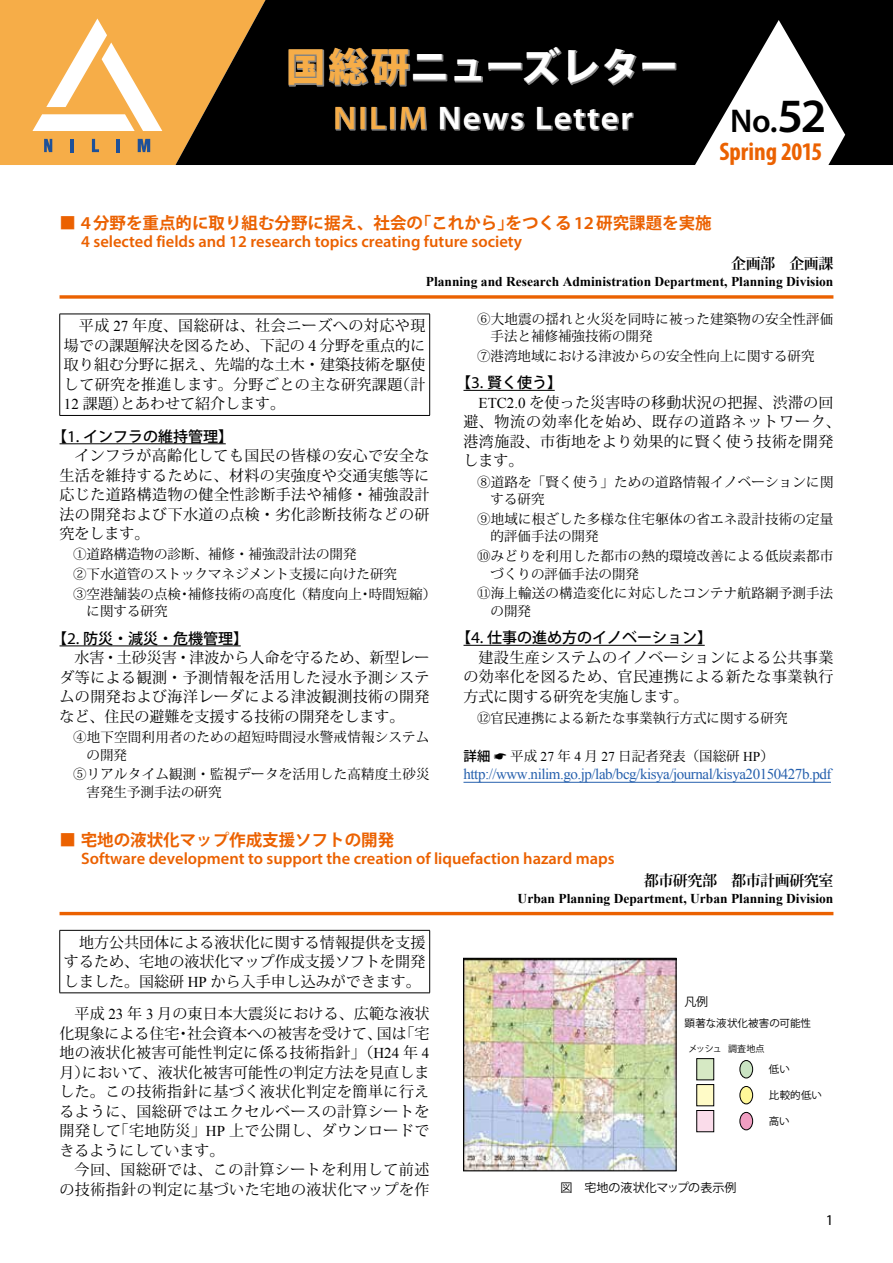
<style>
.page{position:relative;width:893px;height:1263px;background:#fff}
.page>*{position:absolute;margin:0;border:0;box-sizing:border-box;transform-origin:0 0}
.t1{font:39px "Koz Go Pro Heavy 90 msp RKSJ H";letter-spacing:.005em;color:#fff}
.t2{font:600 33px "Myriad Pro";color:#000}
.t3{font:600 32.85px "Myriad Pro";letter-spacing:.05em;color:#fff;scale:1.05 1}
.t4{font:700 condensed 25.5px "Myriad Pro";letter-spacing:-.005em;color:#eb6100}
.t5{font:600 16.5px "Myriad Pro";color:#eb6100}
.t6{font:700 16.5px "Koz Go Pro";color:#eb6100}
.t7{font:15px/19.5px "Koz Min Pro";letter-spacing:.03em;color:#000;text-align:justify}
.t8{font:15px "Times New Roman";letter-spacing:-.03em;color:#2660ad}
.t9{font:500 15px "Koz Go Pro";color:#000}
.t10{font:700 15px "Koz Min Pro";letter-spacing:-.03em;color:#000}
.t11{font:15px "Myriad Pro";color:#000}
.t12{font:13.5px/17.5px "Koz Min Pro";letter-spacing:.015em;color:#000}
.t13{font:700 13.5px "Times New Roman";color:#000}
.t14{font:500 13.5px "Koz Go Pro";color:#000}
.t15{font:12px "Koz Go Pro";color:#000}
.t16{font:10.5px "Koz Go Pro";letter-spacing:.005em;color:#000}
.t17{font:9px "Koz Go Pro";letter-spacing:-.03em;color:#000}
.s1{color:#f6ad48}
.s2{font-size:48px}
.s3{font-family:"Myriad Pro";font-weight:600;font-size:18.15px}
.s4{font-family:"Times New Roman"}
.s5{font-family:"Myriad Pro";font-weight:400;font-size:16.5px}
</style>
<div class="page">
<div style="left:272px;top:0;width:621px;height:165px;background:#000"></div>
<svg style="left:0;top:0;width:272px;height:165px;background:#c6934e"></svg>
<svg style="left:694px;top:20px;width:151px;height:145px"></svg>
<svg style="left:288px;top:23px;width:389px;height:125px;background:#0d0d0d"></svg>
<hr style="left:60px;top:443px;width:166px;height:1px;background:#000">
<hr style="left:60px;top:645px;width:181px;height:1px;background:#000">
<svg style="left:60px;top:295px;width:773px;height:4px;background:#ed7825"></svg>
<hr style="left:60px;top:314px;width:370px;height:1px;background:#000">
<hr style="left:59px;top:314px;width:1px;height:101px;background:#000">
<hr style="left:429px;top:314px;width:1px;height:101px;background:#000">
<hr style="left:60px;top:415px;width:370px;height:1px;background:#000">
<hr style="left:463px;top:390px;width:92px;height:1px;background:#000">
<hr style="left:463px;top:645px;width:242px;height:1px;background:#000">
<hr style="left:463px;top:782px;width:368px;height:1px;background:#2660ad">
<hr style="left:60px;top:912px;width:773px;height:3px;background:#eb6100">
<hr style="left:60px;top:930px;width:370px;height:1px;background:#000">
<hr style="left:59px;top:930px;width:1px;height:63px;background:#000">
<hr style="left:429px;top:930px;width:1px;height:63px;background:#000">
<hr style="left:60px;top:992px;width:370px;height:1px;background:#000">
<img style="left:465px;top:960px;width:209px;height:209px">
<div style="left:463px;top:958px;width:213px;height:213px;border:1px solid #000"></div>
<div style="left:696px;top:1058px;width:18px;height:22px;background:#d6e9c4;border:1px solid #000"></div>
<div style="left:740px;top:1060px;width:13px;height:18px;background:#cae4c3;border-radius:50%"></div>
<div style="left:740px;top:1060px;width:13px;height:18px;border:1px solid #000;border-radius:50%"></div>
<div style="left:696px;top:1084px;width:18px;height:22px;background:#fffbc7"></div>
<div style="left:740px;top:1086px;width:13px;height:18px;background:#fff899;border-radius:50%"></div>
<div style="left:740px;top:1086px;width:13px;height:18px;border:1px solid #000;border-radius:50%"></div>
<div style="left:696px;top:1110px;width:18px;height:22px;background:#fadcea"></div>
<div style="left:740px;top:1112px;width:13px;height:18px;background:#f19ec2;border-radius:50%"></div>
<div style="left:740px;top:1112px;width:13px;height:18px;border:1px solid #000;border-radius:50%"></div>
<h1 class="t1" style="left:286px;top:42px;width:394px"><span class="s1">国総研</span>ニューズレター</h1>
<h3 class="t3" style="left:333px;top:97px;width:287px"><span class="s1">NILIM</span> News Letter</h3>
<h2 class="t2" style="left:730px;top:100px;width:98px">No.<span class="s2">52</span></h2>
<h3 class="t4" style="left:720px;top:135px;width:104px">Spring 2015</h3>
<p class="t6" style="left:60px;top:213px;width:654px">■ <span class="s3">4</span>分野を重点的に取り組む分野に据え、社会の「これから」をつくる<span class="s3">12</span>研究課題を実施</p>
<p class="t5" style="left:81px;top:231px;width:442px">4 selected fields and 12 research topics creating future society</p>
<p class="t10" style="left:731px;top:252px;width:104px">企画部　企画課</p>
<p class="t13" style="left:426px;top:272px;width:409px">Planning and Research Administration Department, Planning Division</p>
<p class="t7" style="left:64px;top:316px;width:363px;text-indent:15px">平成 <span class="s4">27</span> 年度、国総研は、社会ニーズへの対応や現場での課題解決を図るため、下記の４分野を重点的に取り組む分野に据え、先端的な土木・建築技術を駆使して研究を推進します。分野ごとの主な研究課題（計<span class="s4">12</span> 課題）とあわせて紹介します。</p>
<p class="t9" style="left:52px;top:426px;width:183px">【<span class="s5">1.</span> インフラの維持管理】</p>
<p class="t7" style="left:60px;top:445px;width:371px;text-indent:15px">インフラが高齢化しても国民の皆様の安心で安全な生活を維持するために、材料の実強度や交通実態等に応じた道路構造物の健全性診断手法や補修・補強設計法の開発および下水道の点検・劣化診断技術などの研究をします。</p>
<p class="t12" style="left:73px;top:544px;width:365px;line-height:19.6px">①道路構造物の診断、補修・補強設計法の開発<br>②下水道管のストックマネジメント支援に向けた研究<br>③空港舗装の点検・補修技術の高度化（精度向上・時間短縮）</p>
<p class="t12" style="left:87px;top:602px;width:83px">に関する研究</p>
<p class="t9" style="left:52px;top:629px;width:198px">【<span class="s5">2.</span> 防災・減災・危機管理】</p>
<p class="t7" style="left:60px;top:647px;width:372px;text-indent:15px">水害・土砂災害・津波から人命を守るため、新型レーダ等による観測・予測情報を活用した浸水予測システムの開発および海洋レーダによる津波観測技術の開発など、住民の避難を支援する技術の開発をします。</p>
<p class="t12" style="left:87px;top:728px;width:344px;text-indent:-14px">④地下空間利用者のための超短時間浸水警戒情報システムの開発</p>
<p class="t12" style="left:87px;top:765px;width:345px;text-indent:-14px">⑤リアルタイム観測・監視データを活用した高精度土砂災害発生予測手法の研究</p>
<p class="t12" style="left:490px;top:309px;width:344px;text-indent:-14px">⑥大地震の揺れと火災を同時に被った建築物の安全性評価手法と補修補強技術の開発</p>
<p class="t12" style="left:477px;top:347px;width:339px">⑦港湾地域における津波からの安全性向上に関する研究</p>
<p class="t9" style="left:456px;top:373px;width:108px">【<span class="s5">3.</span> 賢く使う】</p>
<p class="t7" style="left:463px;top:392px;width:379px;text-align:left;text-indent:15px"><span class="s4">ETC2.0</span> を使った災害時の移動状況の把握、渋滞の回避、物流の効率化を始め、既存の道路ネットワーク、港湾施設、市街地をより効果的に賢く使う技術を開発します。</p>
<p class="t12" style="left:490px;top:472px;width:345px;text-indent:-14px">⑧道路を「賢く使う」ための道路情報イノベーションに関する研究</p>
<p class="t12" style="left:490px;top:509px;width:344px;text-indent:-14px">⑨地域に根ざした多様な住宅躯体の省エネ設計技術の定量的評価手法の開発</p>
<p class="t12" style="left:490px;top:547px;width:344px;text-indent:-14px">⑩みどりを利用した都市の熱的環境改善による低炭素都市づくりの評価手法の開発</p>
<p class="t12" style="left:490px;top:584px;width:344px;text-indent:-14px">⑪海上輸送の構造変化に対応したコンテナ航路網予測手法の開発</p>
<p class="t9" style="left:456px;top:628px;width:258px">【<span class="s5">4.</span> 仕事の進め方のイノベーション】</p>
<p class="t7" style="left:463px;top:647px;width:371px;text-indent:15px">建設生産システムのイノベーションによる公共事業の効率化を図るため、官民連携による新たな事業執行方式に関する研究を実施します。</p>
<p class="t12" style="left:477px;top:708px;width:312px">⑫官民連携による新たな事業執行方式に関する研究</p>
<p class="t14" style="left:463px;top:747px;width:28px">詳細</p>
<p class="t12" style="left:510px;top:747px;width:265px">平成 <span class="s4">27</span> 年 <span class="s4">4</span> 月 <span class="s4">27</span> 日記者発表（国総研 <span class="s4">HP</span>）</p>
<p class="t8" style="left:463px;top:764px;width:369px">http://www.nilim.go.jp/lab/bcg/kisya/journal/kisya20150427b.pdf</p>
<p class="t6" style="left:60px;top:829px;width:336px">■ 宅地の液状化マップ作成支援ソフトの開発</p>
<p class="t5" style="left:81px;top:848px;width:535px">Software development to support the creation of liquefaction hazard maps</p>
<p class="t7" style="left:64px;top:932px;width:363px;text-indent:15px">地方公共団体による液状化に関する情報提供を支援するため、宅地の液状化マップ作成支援ソフトを開発しました。国総研 <span class="s4">HP</span> から入手申し込みができます。</p>
<p class="t7" style="left:60px;top:1003px;width:371px;text-indent:15px">平成 <span class="s4">23</span> 年 <span class="s4">3</span> 月の東日本大震災における、広範な液状化現象による住宅・社会資本への被害を受けて、国は「宅地の液状化被害可能性判定に係る技術指針」（<span class="s4">H24</span> 年 <span class="s4">4</span>月）において、液状化被害可能性の判定方法を見直しました。この技術指針に基づく液状化判定を簡単に行えるように、国総研ではエクセルベースの計算シートを開発して「宅地防災」<span class="s4">HP</span> 上で公開し、ダウンロードできるようにしています。</p>
<p class="t7" style="left:60px;top:1159px;width:372px;text-align:right">今回、国総研では、この計算シートを利用して前述の技術指針の判定に基づいた宅地の液状化マップを作</p>
<p class="t10" style="left:644px;top:869px;width:191px">都市研究部　都市計画研究室</p>
<p class="t13" style="left:518px;top:889px;width:317px">Urban Planning Department, Urban Planning Division</p>
<p class="t15" style="left:685px;top:993px;width:25px">凡例</p>
<p class="t16" style="left:685px;top:1016px;width:128px">顕著な液状化被害の可能性</p>
<p class="t17" style="left:688px;top:1042px;width:77px">メッシュ 調査地点</p>
<p class="t16" style="left:769px;top:1062px;width:23px">低い</p>
<p class="t16" style="left:769px;top:1088px;width:55px">比較的低い</p>
<p class="t16" style="left:769px;top:1114px;width:22px">高い</p>
<p class="t15" style="left:560px;top:1180px;width:178px">図　宅地の液状化マップの表示例</p>
<p class="t11" style="left:826px;top:1210px;width:9px">1</p>
</div>
